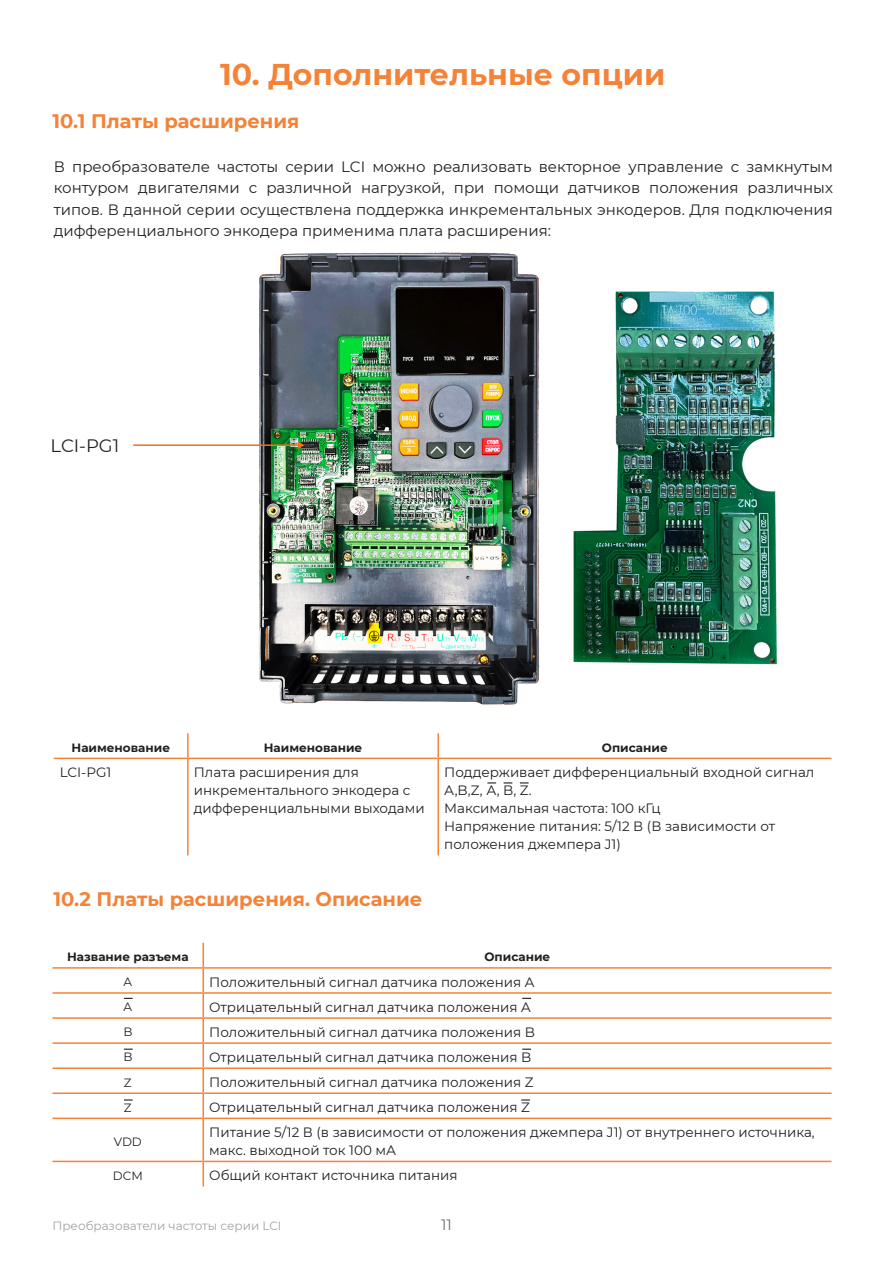
<style>
.page{position:relative;width:893px;height:1263px;background:#fff}
.page>*{position:absolute;margin:0;border:0;box-sizing:border-box;transform-origin:0 0}
.Заголовок_без_полосы{font:700 30px "Montserrat";color:#f48237}
.ПодзагЖИР{font:700 19.5px "Montserrat";color:#f48237}
.t1{font:18px "Montserrat";color:#231f20}
.txt_black{font:15px/21.6px "Montserrat";color:#231f20;text-align:justify}
.t2{font:15px "Montserrat";color:#6c6d70}
.Таблица_заголовки{font:13.5px/18px "Montserrat";color:#231f20}
.ТаблЦентрЖИР9{font:700 12px "Montserrat";color:#231f20}
.t3{font:12px "Montserrat";color:#a1a3a6}
.Таблица_центр{font:12px "Montserrat";color:#231f20}
</style>
<div class="page">
<img style="left:259px;top:252px;width:281px;height:453px">
<hr style="left:187px;top:733px;width:2px;height:25px;background:#f48237">
<hr style="left:437px;top:733px;width:2px;height:25px;background:#f48237">
<hr style="left:54px;top:758px;width:134px;height:1px;background:#f48237">
<hr style="left:188px;top:758px;width:250px;height:1px;background:#f48237">
<hr style="left:187px;top:759px;width:2px;height:96px;background:#f48237">
<hr style="left:438px;top:758px;width:393px;height:1px;background:#f48237">
<hr style="left:437px;top:759px;width:2px;height:96px;background:#f48237">
<hr style="left:202px;top:943px;width:2px;height:24px;background:#f48237">
<hr style="left:52px;top:967px;width:151px;height:2px;background:#f48237">
<hr style="left:203px;top:967px;width:628px;height:2px;background:#f48237">
<hr style="left:202px;top:969px;width:2px;height:23px;background:#f48237">
<hr style="left:52px;top:992px;width:151px;height:2px;background:#f48237">
<hr style="left:203px;top:992px;width:628px;height:2px;background:#f48237">
<hr style="left:202px;top:994px;width:2px;height:23px;background:#f48237">
<hr style="left:52px;top:1017px;width:151px;height:2px;background:#f48237">
<hr style="left:203px;top:1017px;width:628px;height:2px;background:#f48237">
<hr style="left:202px;top:1019px;width:2px;height:23px;background:#f48237">
<hr style="left:52px;top:1042px;width:151px;height:2px;background:#f48237">
<hr style="left:203px;top:1042px;width:628px;height:2px;background:#f48237">
<hr style="left:202px;top:1044px;width:2px;height:23px;background:#f48237">
<hr style="left:52px;top:1067px;width:151px;height:2px;background:#f48237">
<hr style="left:203px;top:1067px;width:628px;height:2px;background:#f48237">
<hr style="left:202px;top:1069px;width:2px;height:23px;background:#f48237">
<hr style="left:52px;top:1092px;width:151px;height:2px;background:#f48237">
<hr style="left:203px;top:1092px;width:628px;height:2px;background:#f48237">
<hr style="left:202px;top:1094px;width:2px;height:23px;background:#f48237">
<hr style="left:52px;top:1117px;width:151px;height:2px;background:#f48237">
<hr style="left:203px;top:1117px;width:628px;height:2px;background:#f48237">
<hr style="left:202px;top:1119px;width:2px;height:42px;background:#f48237">
<hr style="left:52px;top:1161px;width:151px;height:1px;background:#f48237">
<hr style="left:203px;top:1161px;width:628px;height:1px;background:#f48237">
<hr style="left:202px;top:1162px;width:2px;height:24px;background:#f48237">
<hr style="left:133px;top:444px;width:166px;height:2px;background:#f36e21">
<svg style="left:298px;top:441px;width:6px;height:8px"></svg>
<img style="left:573px;top:291px;width:204px;height:374px">
<p class="Заголовок_без_полосы" style="left:220px;top:53px;width:447px">10. Дополнительные опции</p>
<p class="ПодзагЖИР" style="left:52px;top:107px;width:249px">10.1 Платы расширения</p>
<p class="txt_black" style="left:54px;top:155px;width:781px">В преобразователе частоты серии LCI можно реализовать векторное управление с замкнутым контуром двигателями с различной нагрузкой, при помощи датчиков положения различных типов. В данной серии осуществлена поддержка инкрементальных энкодеров. Для подключения дифференциального энкодера применима плата расширения:</p>
<h3 class="t1" style="left:50px;top:434px;width:70px">LCI-PG1</h3>
<p class="ТаблЦентрЖИР9" style="left:72px;top:739px;width:100px">Наименование</p>
<p class="ТаблЦентрЖИР9" style="left:264px;top:739px;width:100px">Наименование</p>
<p class="ТаблЦентрЖИР9" style="left:602px;top:739px;width:67px">Описание</p>
<p class="Таблица_заголовки" style="left:60px;top:763px;width:53px">LCI-PG1</p>
<p class="Таблица_заголовки" style="left:194px;top:763px;width:232px">Плата расширения для инкрементального энкодера с дифференциальными выходами</p>
<p class="Таблица_заголовки" style="left:444px;top:763px;width:372px">Поддерживает дифференциальный входной сигнал<br>А,B,Z, А, B, Z.</p>
<p class="Таблица_заголовки" style="left:444px;top:799px;width:218px">Максимальная частота: 100 кГц</p>
<p class="Таблица_заголовки" style="left:444px;top:817px;width:332px">Напряжение питания: 5/12 В (В зависимости от положения джемпера J1)</p>
<p class="ПодзагЖИР" style="left:54px;top:885px;width:370px">10.2 Платы расширения. Описание</p>
<p class="ТаблЦентрЖИР9" style="left:67px;top:948px;width:123px">Название разъема</p>
<p class="ТаблЦентрЖИР9" style="left:484px;top:948px;width:67px">Описание</p>
<p class="Таблица_центр" style="left:124px;top:974px;width:10px">A</p>
<p class="Таблица_заголовки" style="left:209px;top:973px;width:327px">Положительный сигнал датчика положения A</p>
<p class="Таблица_центр" style="left:124px;top:999px;width:10px">A</p>
<p class="Таблица_заголовки" style="left:209px;top:998px;width:323px">Отрицательный сигнал датчика положения A</p>
<p class="Таблица_центр" style="left:123px;top:1024px;width:11px">B</p>
<p class="Таблица_заголовки" style="left:209px;top:1023px;width:327px">Положительный сигнал датчика положения B</p>
<p class="Таблица_центр" style="left:123px;top:1049px;width:11px">B</p>
<p class="Таблица_заголовки" style="left:209px;top:1048px;width:324px">Отрицательный сигнал датчика положения B</p>
<p class="Таблица_центр" style="left:124px;top:1074px;width:9px">Z</p>
<p class="Таблица_заголовки" style="left:209px;top:1073px;width:326px">Положительный сигнал датчика положения Z</p>
<p class="Таблица_центр" style="left:124px;top:1099px;width:9px">Z</p>
<p class="Таблица_заголовки" style="left:209px;top:1098px;width:322px">Отрицательный сигнал датчика положения Z</p>
<p class="Таблица_центр" style="left:114px;top:1133px;width:30px">VDD</p>
<p class="Таблица_заголовки" style="left:209px;top:1123px;width:607px">Питание 5/12 В (в зависимости от положения джемпера J1) от внутреннего источника, макс. выходной ток 100 мА</p>
<p class="Таблица_центр" style="left:113px;top:1167px;width:31px">DCM</p>
<p class="Таблица_заголовки" style="left:209px;top:1166px;width:250px">Общий контакт источника питания</p>
<p class="t3" style="left:52px;top:1217px;width:231px">Преобразователи частоты серии LCI</p>
<p class="t2" style="left:441px;top:1214px;width:12px">11</p>
</div>
